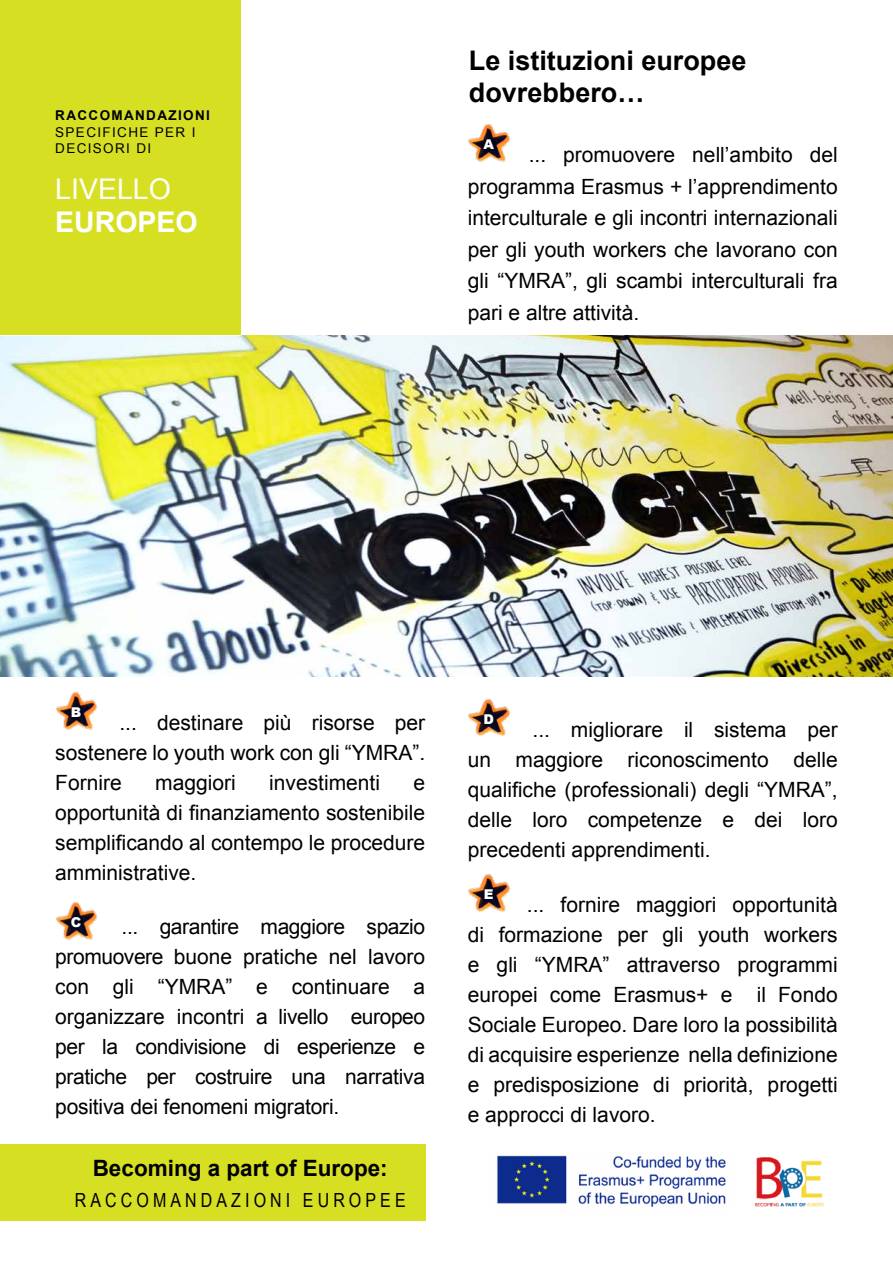
<style>
.page{position:relative;width:893px;height:1263px;background:#fff}
.page>*{position:absolute;margin:0;border:0;box-sizing:border-box;transform-origin:0 0}
.t1{font:28.5px "Arial";color:#fff}
.t2{font:700 28.5px "Arial";color:#fff}
.t3{font:700 27px/32.4px "Arial";color:#000}
.t4{font:700 22.5px "Arial";color:#000}
.t5{font:21px/30px "Arial";color:#000;text-align:justify}
.t6{font:19.5px "Arial Narrow";letter-spacing:.21em;color:#000}
.t7{font:13.5px/16.2px "Arial";letter-spacing:.1em;color:#000}
.t8{font:700 13.5px "Arial";letter-spacing:.1em;color:#000}
.t9{font:900 13.5px "Arial";color:#fff}
</style>
<div class="page">
<img style="left:0;top:336px;width:893px;height:340px">
<div style="left:0;top:0;width:240px;height:336px;background:#d7df23"></div>
<img style="left:755px;top:1157px;width:69px;height:50px">
<img style="left:497px;top:1155px;width:229px;height:52px">
<div style="left:0;top:1144px;width:425px;height:77px;background:#d7df23"></div>
<img style="left:468px;top:124px;width:43px;height:38px">
<img style="left:56px;top:691px;width:42px;height:39px">
<img style="left:56px;top:901px;width:42px;height:39px">
<img style="left:468px;top:698px;width:43px;height:38px">
<img style="left:468px;top:874px;width:43px;height:38px">
<p class="t8" style="left:55px;top:107px;width:156px">RACCOMANDAZIONI</p>
<p class="t7" style="left:55px;top:124px;width:142px">SPECIFICHE PER I<br>DECISORI DI</p>
<h1 class="t1" style="left:55px;top:171px;width:117px">LIVELLO</h1>
<h1 class="t2" style="left:55px;top:204px;width:144px">EUROPEO</h1>
<p class="t3" style="left:469px;top:45px;width:279px">Le istituzioni europee dovrebbero…</p>
<p class="t9" style="left:483px;top:134px;width:12px">A</p>
<p class="t5" style="left:468px;top:139px;width:371px;line-height:31.5px;text-indent:61px">... promuovere nell’ambito del programma Erasmus + l’apprendimento interculturale e gli incontri internazionali per gli youth workers che lavorano con gli “YMRA”, gli scambi interculturali fra pari e altre attività.</p>
<p class="t9" style="left:71px;top:703px;width:12px">B</p>
<p class="t5" style="left:55px;top:708px;width:371px;text-indent:64px">... destinare più risorse per sostenere lo youth work con gli “YMRA”.<br>Fornire</p>
<p class="t5" style="left:155px;top:768px;width:82px">maggiori</p>
<p class="t5" style="left:269px;top:768px;width:112px">investimenti</p>
<p class="t5" style="left:55px;top:768px;width:371px;text-indent:358px">e opportunità di finanziamento sostenibile semplificando al contempo le procedure amministrative.</p>
<p class="t9" style="left:71px;top:913px;width:12px">C</p>
<p class="t5" style="left:55px;top:912px;width:371px;text-indent:66px">... garantire maggiore spazio promuovere buone pratiche nel lavoro con gli “YMRA” e continuare a organizzare incontri a livello europeo per la condivisione di esperienze e pratiche per costruire una narrativa positiva dei fenomeni migratori.</p>
<p class="t4" style="left:93px;top:1153px;width:297px">Becoming a part of Europe:</p>
<p class="t6" style="left:75px;top:1186px;width:332px">RACCOMANDAZIONI EUROPEE</p>
<p class="t9" style="left:483px;top:709px;width:12px">D</p>
<p class="t5" style="left:468px;top:715px;width:371px;text-indent:65px">... migliorare il sistema per un maggiore riconoscimento delle qualifiche (professionali) degli “YMRA”, delle loro competenze e dei loro precedenti apprendimenti.</p>
<p class="t9" style="left:484px;top:885px;width:11px">E</p>
<p class="t5" style="left:468px;top:890px;width:371px;text-indent:59px">... fornire maggiori opportunità di formazione per gli youth workers e gli “YMRA” attraverso programmi europei come Erasmus+ e il Fondo Sociale Europeo. Dare loro la possibilità di acquisire esperienze nella definizione e predisposizione di priorità, progetti e approcci di lavoro.</p>
</div>
